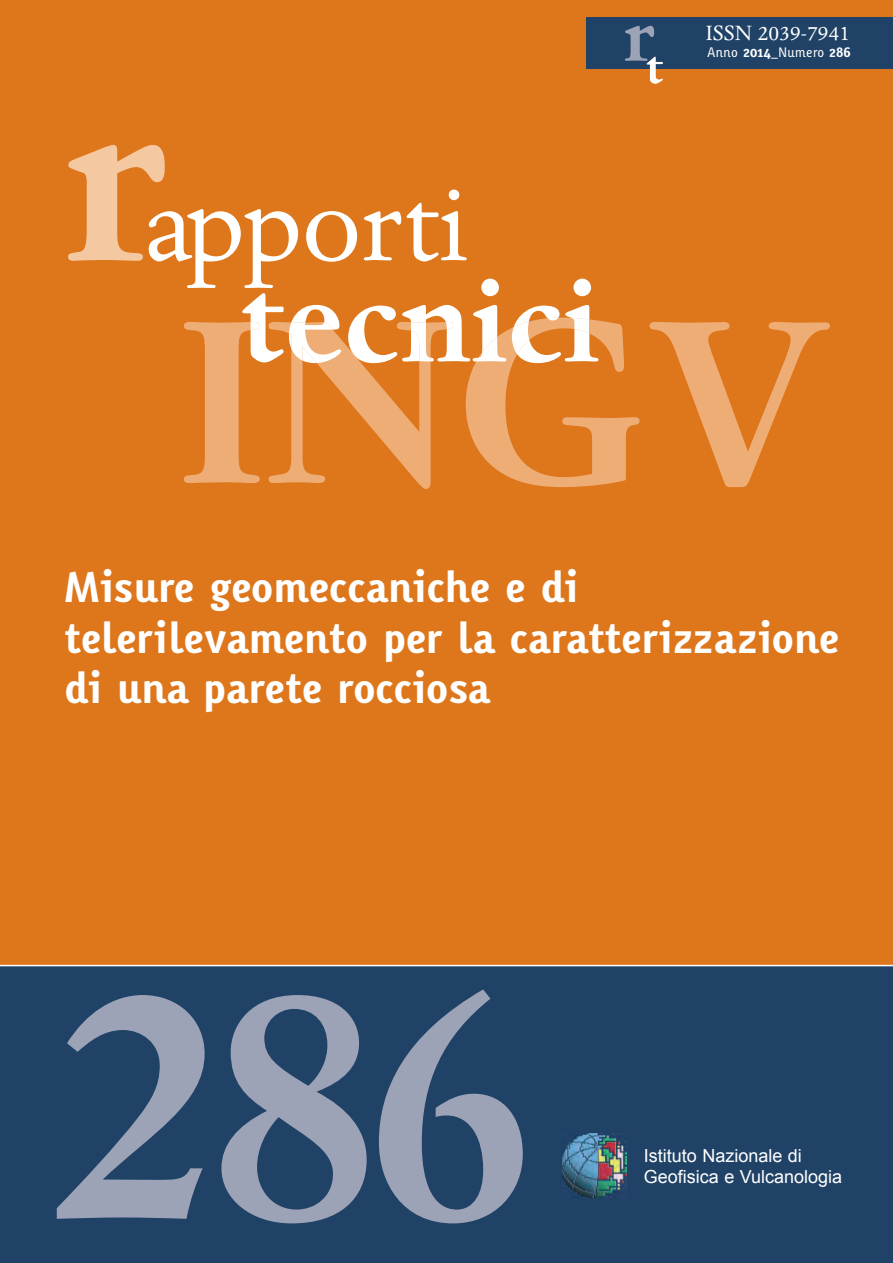
<style>
.page{position:relative;width:893px;height:1263px;background:#de761b}
.page>*{position:absolute;margin:0;border:0;box-sizing:border-box;transform-origin:0 0}
.t1{font:700 132px "Dante";color:#fff}
.t2{font:117px "Dante";color:#fff}
.t3{font:700 51.6px "Dante";color:#fff}
.t4{font:700 42px/50.4px "Karbid";letter-spacing:-.02em;color:#fff}
.t5{font:24px "Dante";color:#fff}
.t6{font:18px/21.6px "Arial";color:#fff}
.t7{font:13.5px "Karbid";color:#fff}
.s1{font-weight:700}
</style>
<div class="page">
<svg style="left:68px;top:145px;width:97px;height:116px"></svg>
<div style="left:587px;top:17px;width:306px;height:51px;background:#1f4266"></div>
<svg style="left:184px;top:319px;width:646px;height:170px"></svg>
<svg style="left:251px;top:318px;width:338px;height:45px"></svg>
<div style="left:0;top:965px;width:893px;height:298px;background:#1f4266"></div>
<hr style="left:0;top:965px;width:893px;height:1px;background:#fff">
<img style="left:562px;top:1133px;width:65px;height:65px">
<img style="left:57px;top:989px;width:466px;height:234px">
<img style="left:625px;top:26px;width:29px;height:35px">
<h2 class="t2" style="left:144px;top:182px;width:325px">apporti</h2>
<h1 class="t1" style="left:240px;top:273px;width:360px">tecnici</h1>
<p class="t3" style="left:646px;top:49px;width:19px">t</p>
<p class="t5" style="left:706px;top:24px;width:146px">ISSN 2039-7941</p>
<p class="t7" style="left:707px;top:47px;width:145px">Anno <span class="s1">2014</span>_Numero <span class="s1">286</span></p>
<p class="t4" style="left:64px;top:565px;width:778px">Misure geomeccaniche e di telerilevamento per la caratterizzazione di una parete rocciosa</p>
<p class="t6" style="left:644px;top:1145px;width:200px">Istituto Nazionale di<br>Geofisica e Vulcanologia</p>
</div>
